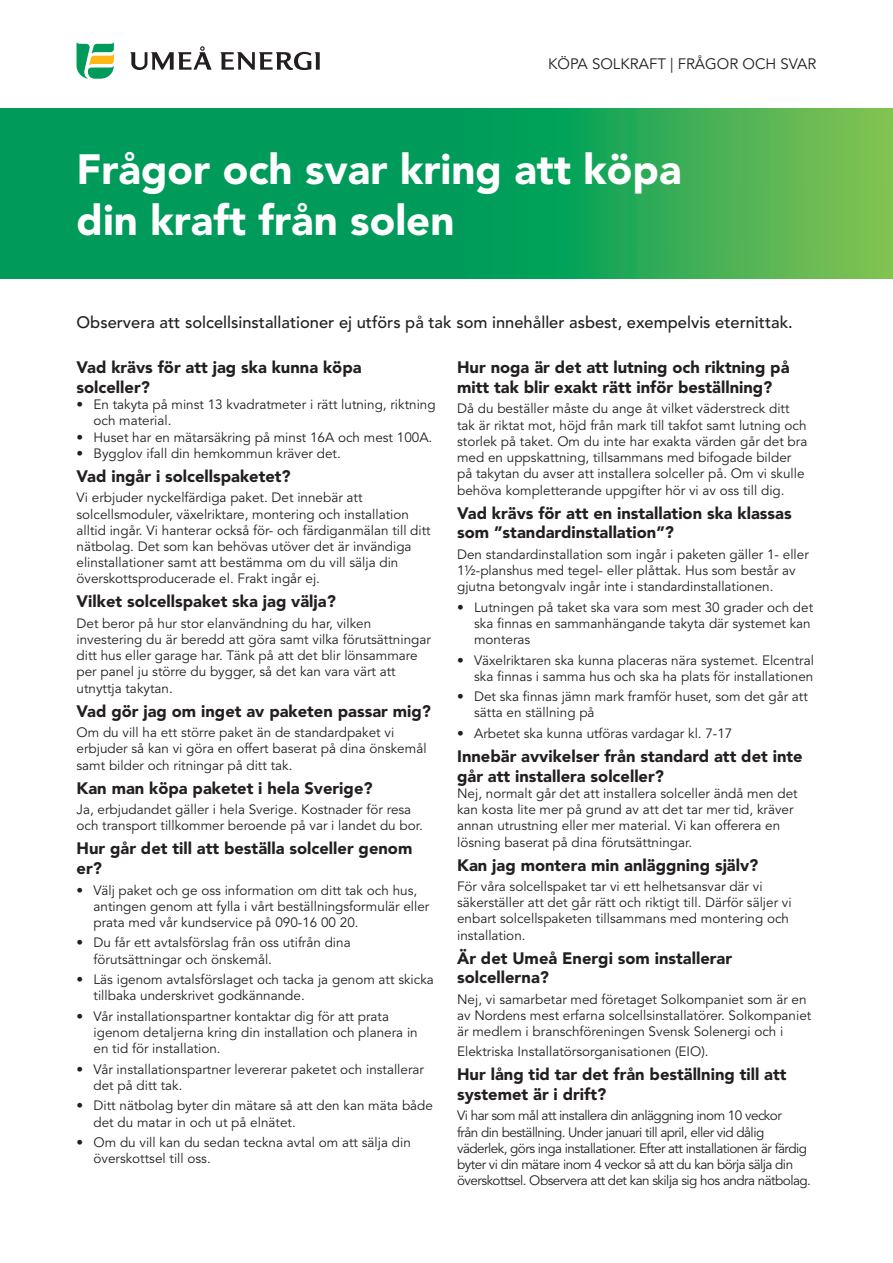
<style>
.page{position:relative;width:893px;height:1263px;background:#fff}
.page>*{position:absolute;margin:0;border:0;box-sizing:border-box;transform-origin:0 0}
.t1{font:900 42px "Avenir LT Std";color:#fff}
.t2{font:900 16.5px/19.8px "Avenir LT Std";color:#231f20}
.t3{font:500 16.5px "Avenir LT Std";color:#231f20}
.t4{font:15px "Avenir LT Std";color:#231f20}
.t5{font:13.5px/16.2px "Avenir LT Std";color:#231f20}
.t6{font:13.5px/16.2px "Avenir LT Std";letter-spacing:-.04em;color:#231f20}
</style>
<div class="page">
<svg style="left:0;top:108px;width:893px;height:171px;background:#19a358"></svg>
<svg style="left:77px;top:43px;width:37px;height:36px"></svg>
<svg style="left:130px;top:46px;width:82px;height:24px"></svg>
<svg style="left:220px;top:52px;width:100px;height:18px"></svg>
<p class="t4" style="left:548px;top:56px;width:270px">KÖPA SOLKRAFT | FRÅGOR OCH SVAR</p>
<p class="t1" style="left:77px;top:144px;width:606px">Frågor och svar kring att köpa</p>
<p class="t1" style="left:77px;top:195px;width:379px">din kraft från solen</p>
<p class="t3" style="left:77px;top:313px;width:718px">Observera att solcellsinstallationer ej utförs på tak som innehåller asbest, exempelvis eternittak.</p>
<p class="t2" style="left:77px;top:357px;width:287px">Vad krävs för att jag ska kunna köpa solceller?</p>
<p class="t5" style="left:94px;top:397px;width:344px;text-indent:-17px">• En takyta på minst 13 kvadratmeter i rätt lutning, riktning och material.</p>
<p class="t5" style="left:77px;top:429px;width:357px">• Huset har en mätarsäkring på minst 16A och mest 100A.</p>
<p class="t5" style="left:77px;top:445px;width:266px">• Bygglov ifall din hemkommun kräver det.</p>
<p class="t2" style="left:77px;top:466px;width:216px">Vad ingår i solcellspaketet?</p>
<p class="t5" style="left:77px;top:490px;width:356px">Vi erbjuder nyckelfärdiga paket. Det innebär att solcellsmoduler, växelriktare, montering och installation alltid ingår. Vi hanterar också för- och färdiganmälan till ditt nätbolag. Det som kan behövas utöver det är invändiga elinstallationer samt att bestämma om du vill sälja din överskottsproducerade el. Frakt ingår ej.</p>
<p class="t2" style="left:77px;top:592px;width:261px">Vilket solcellspaket ska jag välja?</p>
<p class="t5" style="left:77px;top:615px;width:356px">Det beror på hur stor elanvändning du har, vilken investering du är beredd att göra samt vilka förutsättningar ditt hus eller garage har. Tänk på att det blir lönsammare per panel ju större du bygger, så det kan vara värt att utnyttja takytan.</p>
<p class="t2" style="left:77px;top:701px;width:356px">Vad gör jag om inget av paketen passar mig?</p>
<p class="t5" style="left:77px;top:725px;width:352px">Om du vill ha ett större paket än de standardpaket vi erbjuder så kan vi göra en offert baserat på dina önskemål samt bilder och ritningar på ditt tak.</p>
<p class="t2" style="left:77px;top:778px;width:298px">Kan man köpa paketet i hela Sverige?</p>
<p class="t5" style="left:77px;top:802px;width:348px">Ja, erbjudandet gäller i hela Sverige. Kostnader för resa och transport tillkommer beroende på var i landet du bor.</p>
<p class="t2" style="left:77px;top:839px;width:337px">Hur går det till att beställa solceller genom er?</p>
<p class="t5" style="left:94px;top:882px;width:337px;text-indent:-17px">• Välj paket och ge oss information om ditt tak och hus, antingen genom att fylla i vårt beställningsformulär eller prata med vår kundservice på 090-16 00 20.</p>
<p class="t5" style="left:94px;top:935px;width:259px;text-indent:-17px">• Du får ett avtalsförslag från oss utifrån dina förutsättningar och önskemål.</p>
<p class="t5" style="left:94px;top:972px;width:342px;text-indent:-17px">• Läs igenom avtalsförslaget och tacka ja genom att skicka tillbaka underskrivet godkännande.</p>
<p class="t5" style="left:94px;top:1008px;width:326px;text-indent:-17px">• Vår installationspartner kontaktar dig för att prata igenom detaljerna kring din installation och planera in en tid för installation.</p>
<p class="t5" style="left:94px;top:1061px;width:332px;text-indent:-17px">• Vår installationspartner levererar paketet och installerar det på ditt tak.</p>
<p class="t5" style="left:94px;top:1098px;width:341px;text-indent:-17px">• Ditt nätbolag byter din mätare så att den kan mäta både det du matar in och ut på elnätet.</p>
<p class="t5" style="left:94px;top:1134px;width:319px;text-indent:-17px">• Om du vill kan du sedan teckna avtal om att sälja din överskottsel till oss.</p>
<p class="t2" style="left:457px;top:357px;width:334px">Hur noga är det att lutning och riktning på mitt tak blir exakt rätt inför beställning?</p>
<p class="t5" style="left:457px;top:401px;width:352px">Då du beställer måste du ange åt vilket väderstreck ditt tak är riktat mot, höjd från mark till takfot samt lutning och storlek på taket. Om du inte har exakta värden går det bra med en uppskattning, tillsammans med bifogade bilder på takytan du avser att installera solceller på. Om vi skulle behöva kompletterande uppgifter hör vi av oss till dig.</p>
<p class="t2" style="left:457px;top:503px;width:336px">Vad krävs för att en installation ska klassas som ”standardinstallation”?</p>
<p class="t5" style="left:457px;top:546px;width:353px">Den standardinstallation som ingår i paketen gäller 1- eller<br>1½-planshus med tegel- eller plåttak. Hus som består av gjutna betongvalv ingår inte i standardinstallationen.</p>
<p class="t5" style="left:474px;top:599px;width:341px;text-indent:-17px">• Lutningen på taket ska vara som mest 30 grader och det ska finnas en sammanhängande takyta där systemet kan monteras</p>
<p class="t5" style="left:457px;top:652px;width:358px;text-align:right">• Växelriktaren ska kunna placeras nära systemet. Elcentral ska finnas i samma hus och ska ha plats för installationen</p>
<p class="t5" style="left:474px;top:689px;width:335px;text-indent:-17px">• Det ska finnas jämn mark framför huset, som det går att sätta en ställning på</p>
<p class="t5" style="left:457px;top:725px;width:277px">• Arbetet ska kunna utföras vardagar kl. 7-17</p>
<p class="t2" style="left:457px;top:746px;width:347px">Innebär avvikelser från standard att det inte går att installera solceller?</p>
<p class="t5" style="left:457px;top:785px;width:342px">Nej, normalt går det att installera solceller ändå men det kan kosta lite mer på grund av att det tar mer tid, kräver annan utrustning eller mer material. Vi kan offerera en lösning baserat på dina förutsättningar.</p>
<p class="t2" style="left:457px;top:855px;width:303px">Kan jag montera min anläggning själv?</p>
<p class="t5" style="left:457px;top:879px;width:336px">För våra solcellspaket tar vi ett helhetsansvar där vi säkerställer att det går rätt och riktigt till. Därför säljer vi enbart solcellspaketen tillsammans med montering och installation.</p>
<p class="t2" style="left:457px;top:948px;width:276px">Är det Umeå Energi som installerar solcellerna?</p>
<p class="t5" style="left:457px;top:991px;width:356px">Nej, vi samarbetar med företaget Solkompaniet som är en av Nordens mest erfarna solcellsinstallatörer. Solkompaniet är medlem i branschföreningen Svensk Solenergi och i</p>
<p class="t5" style="left:457px;top:1044px;width:253px">Elektriska Installatörsorganisationen (EIO).</p>
<p class="t2" style="left:457px;top:1064px;width:331px">Hur lång tid tar det från beställning till att systemet är i drift?</p>
<p class="t6" style="left:457px;top:1108px;width:355px">Vi har som mål att installera din anläggning inom 10 veckor<br>från din beställning. Under januari till april, eller vid dålig väderlek, görs inga installationer. Efter att installationen är färdig byter vi din mätare inom 4 veckor så att du kan börja sälja din överskottsel. Observera att det kan skilja sig hos andra nätbolag.</p>
</div>
